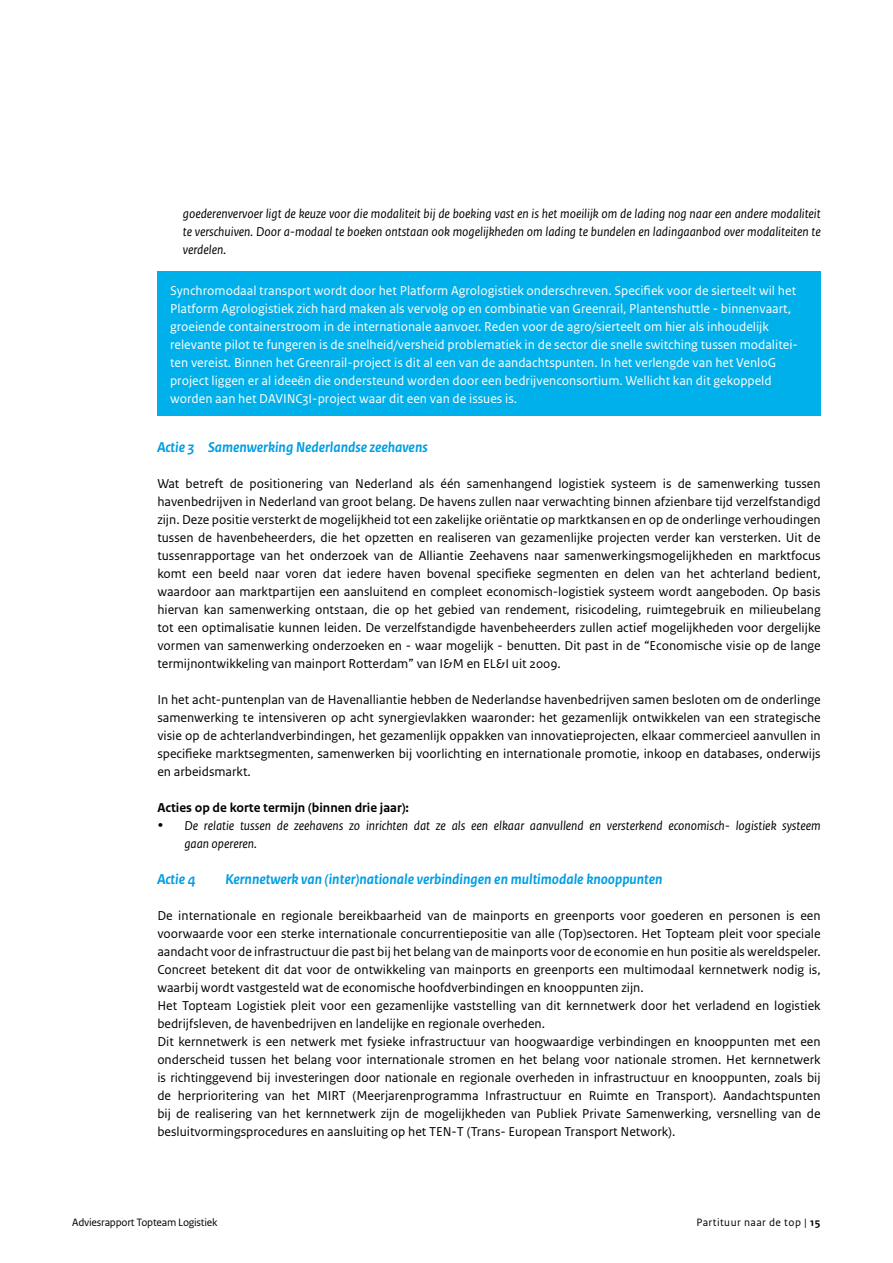
<style>
.page{position:relative;width:893px;height:1263px;background:#fff}
.page>*{position:absolute;margin:0;border:0;box-sizing:border-box;transform-origin:0 0}
.t1{font:italic 700 15px "Rijksoverheid Sans Text";color:#009ee3}
.t2{font:13.5px/18px "Rijksoverheid Sans Text";color:#000;text-align:justify}
.t3{font:13.5px/18px "Rijksoverheid Sans Text";color:#fff}
.t4{font:italic 13.5px/18px "Rijksoverheid Sans Text";color:#000;text-align:justify}
.t5{font:700 13.5px "Rijksoverheid Sans Text";color:#000}
.t6{font:11.25px "Rijksoverheid Sans Text";letter-spacing:-.02em;color:#000}
.t7{font:11.25px "Rijksoverheid Sans Text";letter-spacing:.04em;color:#000}
.s1{font-weight:700}
</style>
<div class="page">
<div style="left:157px;top:272px;width:664px;height:144px;background:#00b0eb"></div>
<p class="t4" style="left:183px;top:205px;width:639px">goederenvervoer ligt de keuze voor die modaliteit bij de boeking vast en is het moeilijk om de lading nog naar een andere modaliteit te verschuiven. Door a-modaal te boeken ontstaan ook mogelijkheden om lading te bundelen en ladingaanbod over modaliteiten te verdelen.</p>
<p class="t3" style="left:170px;top:282px;width:629px">Synchromodaal transport wordt door het Platform Agrologistiek onderschreven. Specifiek voor de sierteelt wil het Platform Agrologistiek zich hard maken als vervolg op en combinatie van Greenrail, Plantenshuttle - binnenvaart, groeiende containerstroom in de internationale aanvoer. Reden voor de agro/sierteelt om hier als inhoudelijk relevante pilot te fungeren is de snelheid/versheid problematiek in de sector die snelle switching tussen modalitei&shy;ten vereist. Binnen het Greenrail-project is dit al een van de aandachtspunten. In het verlengde van het VenloG project liggen er al ideeën die ondersteund worden door een bedrijvenconsortium. Wellicht kan dit gekoppeld worden aan het DAVINC3I-project waar dit een van de issues is.</p>
<p class="t1" style="left:157px;top:438px;width:272px">Actie 3 Samenwerking Nederlandse zeehavens</p>
<p class="t2" style="left:157px;top:475px;width:665px">Wat betreft de positionering van Nederland als één samenhangend logistiek systeem is de samenwerking tussen havenbedrijven in Nederland van groot belang. De havens zullen naar verwachting binnen afzienbare tijd verzelfstandigd zijn. Deze positie versterkt de mogelijkheid tot een zakelijke oriëntatie op marktkansen en op de onderlinge verhoudingen tussen de havenbeheerders, die het opzetten en realiseren van gezamenlijke projecten verder kan versterken. Uit de tussenrapportage van het onderzoek van de Alliantie Zeehavens naar samenwerkingsmogelijkheden en marktfocus komt een beeld naar voren dat iedere haven bovenal specifieke segmenten en delen van het achterland bedient, waardoor aan marktpartijen een aansluitend en compleet economisch-logistiek systeem wordt aangeboden. Op basis hiervan kan samenwerking ontstaan, die op het gebied van rendement, risicodeling, ruimtegebruik en milieubelang tot een optimalisatie kunnen leiden. De verzelfstandigde havenbeheerders zullen actief mogelijkheden voor dergelijke vormen van samenwerking onderzoeken en - waar mogelijk - benutten. Dit past in de “Economische visie op de lange termijnontwikkeling van mainport Rotterdam” van I&amp;M en EL&amp;I uit 2009.</p>
<p class="t2" style="left:157px;top:691px;width:665px">In het acht-puntenplan van de Havenalliantie hebben de Nederlandse havenbedrijven samen besloten om de onderlinge samenwerking te intensiveren op acht synergievlakken waaronder: het gezamenlijk ontwikkelen van een strategische visie op de achterlandverbindingen, het gezamenlijk oppakken van innovatieprojecten, elkaar commercieel aanvullen in specifieke marktsegmenten, samenwerken bij voorlichting en internationale promotie, inkoop en databases, onderwijs en arbeidsmarkt.</p>
<p class="t5" style="left:157px;top:800px;width:253px">Acties op de korte termijn (binnen drie jaar):</p>
<p class="t4" style="left:184px;top:817px;width:638px;text-indent:-27px">• De relatie tussen de zeehavens zo inrichten dat ze als een elkaar aanvullend en versterkend economisch- logistiek systeem gaan opereren.</p>
<p class="t1" style="left:157px;top:870px;width:40px">Actie 4</p>
<p class="t1" style="left:225px;top:870px;width:439px">Kernnetwerk van (inter)nationale verbindingen en multimodale knooppunten</p>
<p class="t2" style="left:157px;top:907px;width:665px;text-align:left">De internationale en regionale bereikbaarheid van de mainports en greenports voor goederen en personen is een voorwaarde voor een sterke internationale concurrentiepositie van alle (Top)sectoren. Het Topteam pleit voor speciale aandacht voor de infrastructuur die past bij het belang van de mainports voor de economie en hun positie als wereldspeler.<br>Concreet betekent dit dat voor de ontwikkeling van mainports en greenports een multimodaal kernnetwerk nodig is, waarbij wordt vastgesteld wat de economische hoofdverbindingen en knooppunten zijn.<br>Het Topteam Logistiek pleit voor een gezamenlijke vaststelling van dit kernnetwerk door het verladend en logistiek bedrijfsleven, de havenbedrijven en landelijke en regionale overheden.<br>Dit kernnetwerk is een netwerk met fysieke infrastructuur van hoogwaardige verbindingen en knooppunten met een onderscheid tussen het belang voor internationale stromen en het belang voor nationale stromen. Het kernnetwerk is richtinggevend bij investeringen door nationale en regionale overheden in infrastructuur en knooppunten, zoals bij de herprioritering van het MIRT (Meerjarenprogramma Infrastructuur en Ruimte en Transport). Aandachtspunten bij de realisering van het kernnetwerk zijn de mogelijkheden van Publiek Private Samenwerking, versnelling van de besluitvormingsprocedures en aansluiting op het TEN-T (Trans- European Transport Network).</p>
<p class="t6" style="left:72px;top:1216px;width:147px">Adviesrapport Topteam Logistiek</p>
<p class="t7" style="left:697px;top:1216px;width:126px">Partituur naar de top | <span class="s1">15</span></p>
</div>
